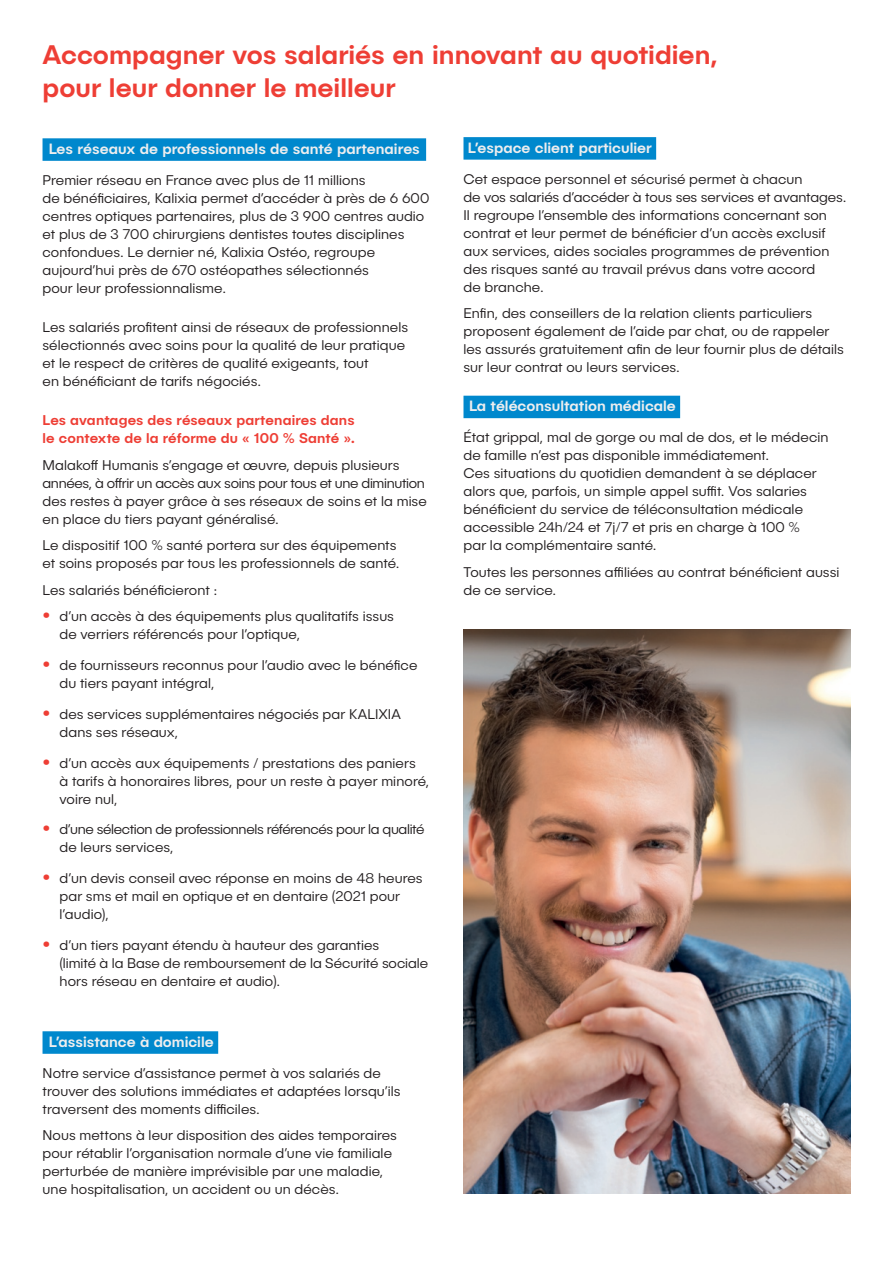
<style>
.page{position:relative;width:893px;height:1263px;background:#fff}
.page>*{position:absolute;margin:0;border:0;box-sizing:border-box;transform-origin:0 0}
.t1{font:500 27px/32.4px "Publica Sans";color:#ee3e35}
.t2{font:500 15px "Publica Sans";color:#eeeeef}
.t3{font:300 14.25px/18px "Publica Sans";letter-spacing:.005em;color:#231f20}
.t4{font:500 14.25px/18px "Publica Sans";letter-spacing:.01em;color:#ee3e35}
.t5{font:300 14.25px/18px "Publica Sans";letter-spacing:-.025em;color:#231f20}
.s1{font-weight:400;font-size:22.5px;color:#ee3e35}
</style>
<div class="page">
<div style="left:463px;top:137px;width:193px;height:23px;background:#0088cd"></div>
<div style="left:463px;top:396px;width:217px;height:22px;background:#0088cd"></div>
<div style="left:43px;top:138px;width:383px;height:23px;background:#0088cd"></div>
<div style="left:43px;top:1031px;width:175px;height:23px;background:#0088cd"></div>
<img style="left:463px;top:629px;width:387px;height:564px">
<h1 class="t1" style="left:43px;top:38px;width:677px">Accompagner vos salariés en innovant au quotidien, pour leur donner le meilleur</h1>
<p class="t2" style="left:49px;top:139px;width:373px">Les réseaux de professionnels de santé partenaires</p>
<p class="t3" style="left:43px;top:171px;width:388px">Premier réseau en France avec plus de 11 millions<br>de bénéficiaires, Kalixia permet d’accéder à près de 6 600 centres optiques partenaires, plus de 3 900 centres audio et plus de 3 700 chirurgiens dentistes toutes disciplines confondues. Le dernier né, Kalixia Ostéo, regroupe aujourd’hui près de 670 ostéopathes sélectionnés<br>pour leur professionnalisme.</p>
<p class="t3" style="left:43px;top:318px;width:367px">Les salariés profitent ainsi de réseaux de professionnels sélectionnés avec soins pour la qualité de leur pratique et le respect de critères de qualité exigeants, tout<br>en bénéficiant de tarifs négociés.</p>
<p class="t4" style="left:43px;top:411px;width:314px">Les avantages des réseaux partenaires dans le contexte de la réforme du « 100 % Santé ».</p>
<p class="t3" style="left:43px;top:456px;width:386px">Malakoff Humanis s’engage et œuvre, depuis plusieurs années, à offrir un accès aux soins pour tous et une diminution des restes à payer grâce à ses réseaux de soins et la mise en place du tiers payant généralisé.</p>
<p class="t3" style="left:43px;top:536px;width:359px">Le dispositif 100 % santé portera sur des équipements et soins proposés par tous les professionnels de santé.</p>
<p class="t3" style="left:43px;top:581px;width:177px">Les salariés bénéficieront :</p>
<p class="t3" style="left:60px;top:607px;width:336px;text-indent:-17px"><span class="s1">•</span> d’un accès à des équipements plus qualitatifs issus de verriers référencés pour l’optique,</p>
<p class="t3" style="left:60px;top:656px;width:359px;text-indent:-17px"><span class="s1">•</span> de fournisseurs reconnus pour l’audio avec le bénéfice du tiers payant intégral,</p>
<p class="t3" style="left:60px;top:705px;width:343px;text-indent:-17px"><span class="s1">•</span> des services supplémentaires négociés par KALIXIA dans ses réseaux,</p>
<p class="t3" style="left:60px;top:753px;width:371px;text-indent:-17px"><span class="s1">•</span> d’un accès aux équipements / prestations des paniers<br>à tarifs à honoraires libres, pour un reste à payer minoré, voire nul,</p>
<p class="t5" style="left:60px;top:820px;width:367px;text-indent:-17px"><span class="s1">•</span> d’une sélection de professionnels référencés pour la qualité de leurs services,</p>
<p class="t3" style="left:60px;top:869px;width:365px;text-indent:-17px"><span class="s1">•</span> d’un devis conseil avec réponse en moins de 48 heures par sms et mail en optique et en dentaire (2021 pour l’audio),</p>
<p class="t3" style="left:60px;top:936px;width:370px;text-indent:-17px"><span class="s1">•</span> d’un tiers payant étendu à hauteur des garanties<br>(limité à la Base de remboursement de la Sécurité sociale hors réseau en dentaire et audio).</p>
<p class="t2" style="left:49px;top:1032px;width:167px">L’assistance à domicile</p>
<p class="t3" style="left:43px;top:1063px;width:359px">Notre service d’assistance permet à vos salariés de trouver des solutions immédiates et adaptées lorsqu’ils traversent des moments difficiles.</p>
<p class="t3" style="left:43px;top:1126px;width:356px">Nous mettons à leur disposition des aides temporaires pour rétablir l’organisation normale d’une vie familiale perturbée de manière imprévisible par une maladie, une hospitalisation, un accident ou un décès.</p>
<p class="t2" style="left:468px;top:138px;width:186px">L’espace client particulier</p>
<p class="t3" style="left:463px;top:169px;width:384px">Cet espace personnel et sécurisé permet à chacun<br>de vos salariés d’accéder à tous ses services et avantages.<br>Il regroupe l’ensemble des informations concernant son contrat et leur permet de bénéficier d’un accès exclusif aux services, aides sociales programmes de prévention des risques santé au travail prévus dans votre accord<br>de branche.</p>
<p class="t3" style="left:463px;top:304px;width:382px">Enfin, des conseillers de la relation clients particuliers proposent également de l’aide par chat, ou de rappeler les assurés gratuitement afin de leur fournir plus de détails sur leur contrat ou leurs services.</p>
<p class="t2" style="left:469px;top:397px;width:208px">La téléconsultation médicale</p>
<p class="t3" style="left:463px;top:428px;width:366px">État grippal, mal de gorge ou mal de dos, et le médecin de famille n’est pas disponible immédiatement.<br>Ces situations du quotidien demandent à se déplacer alors que, parfois, un simple appel suffit. Vos salaries bénéficient du service de téléconsultation médicale accessible 24h/24 et 7j/7 et pris en charge à 100 %<br>par la complémentaire santé.</p>
<p class="t3" style="left:463px;top:562px;width:377px">Toutes les personnes affiliées au contrat bénéficient aussi de ce service.</p>
</div>
